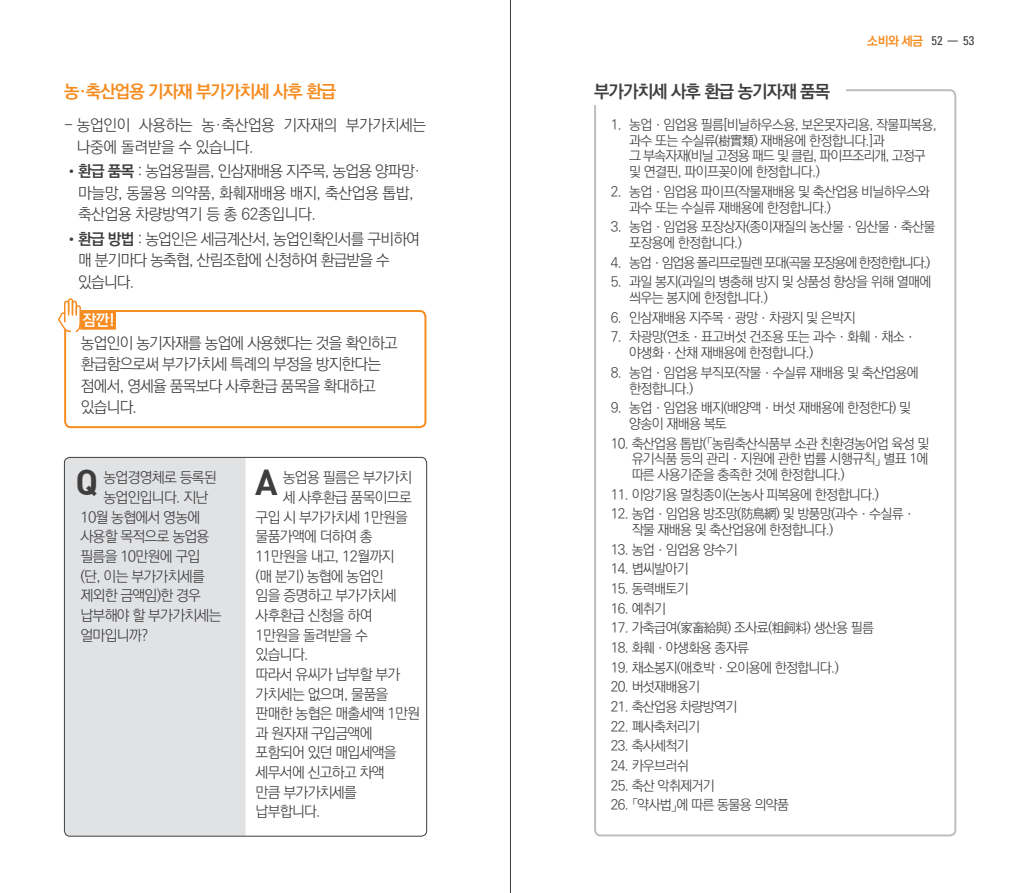
<style>
.page{position:relative;width:1021px;height:893px;background:#fff}
.page>*{position:absolute;margin:0;border:0;box-sizing:border-box;transform-origin:0 0}
.t1{font:35.4px "DIN Bold Alternate";color:#3e3e3f}
.t2{font:700 17.7px "Ko Pub Dotum";letter-spacing:-.05em;color:#f68b1f}
.t3{font:700 17.7px "Ko Pub Dotum";letter-spacing:-.05em;color:#3e3e3f}
.t4{font:300 15.75px/21.6px "Ko Pub Dotum";letter-spacing:-.05em;color:#3e3e3f}
.t5{font:300 15.75px/21.6px "Ko Pub Dotum";letter-spacing:-.025em;color:#3e3e3f}
.t6{font:700 15.75px "Ko Pub Dotum";color:#fff}
.t7{font:300 14.7px "Ko Pub Dotum";letter-spacing:-.05em;color:#3e3e3f}
.t8{font:300 13.8px/15.8px "Ko Pub Dotum";letter-spacing:-.05em;color:#3e3e3f}
.t9{font:300 13.8px "Ko Pub Dotum";letter-spacing:-.09em;color:#3e3e3f}
.t10{font:700 12.6px "Ko Pub Dotum";color:#f68b1f}
.t11{font:condensed 12.6px "Univers";color:#3e3e3f}
.s1{font-family:"Nanum Gothic";font-weight:700}
.s2{font-weight:700}
.s3{font-family:"Univers";font-weight:400;font-stretch:condensed;color:#3e3e3f}
</style>
<div class="page">
<svg style="left:594px;top:89px;width:363px;height:748px"></svg>
<svg style="left:58px;top:298px;width:23px;height:30px"></svg>
<svg style="left:63px;top:309px;width:364px;height:120px"></svg>
<div style="left:64px;top:457px;width:362px;height:379px;background:#e1e2e4;border-radius:6px"></div>
<div style="left:245px;top:457px;width:181px;height:379px;background:#fff"></div>
<div style="left:64px;top:457px;width:363px;height:379px;border:1px solid #3e3e3f;border-radius:6px"></div>
<hr style="left:510px;top:0;width:1px;height:893px;background:#3e3e3f">
<p class="t2" style="left:64px;top:83px;width:274px">농·축산업용 기자재 부가가치세 사후 환급</p>
<p class="t5" style="left:77px;top:115px;width:351px;text-indent:-13px">- 농업인이 사용하는 농·축산업용 기자재의 부가가치세는 나중에 돌려받을 수 있습니다.</p>
<p class="t5" style="left:78px;top:161px;width:344px;text-indent:-14px"><span class="s1">•</span><span class="s2">환급 품목</span> : 농업용필름, 인삼재배용 지주목, 농업용 양파망· 마늘망, 동물용 의약품, 화훼재배용 배지, 축산업용 톱밥, 축산업용 차량방역기 등 총 62종입니다.</p>
<p class="t4" style="left:78px;top:229px;width:343px;text-indent:-14px"><span class="s1">•</span><span class="s2">환급 방법</span> : 농업인은 세금계산서, 농업인확인서를 구비하여 매 분기마다 농축협, 산림조합에 신청하여 환급받을 수 있습니다.</p>
<p class="t6" style="left:82px;top:312px;width:34px">잠깐!</p>
<p class="t4" style="left:81px;top:333px;width:318px">농업인이 농기자재를 농업에 사용했다는 것을 확인하고 환급함으로써 부가가치세 특례의 부정을 방지한다는 점에서, 영세율 품목보다 사후환급 품목을 확대하고 있습니다.</p>
<p class="t1" style="left:76px;top:459px;width:24px">Q</p>
<p class="t7" style="left:103px;top:471px;width:115px">농업경영체로 등록된</p>
<p class="t7" style="left:103px;top:490px;width:106px">농업인입니다. 지난</p>
<p class="t7" style="left:80px;top:510px;width:121px">10월 농협에서 영농에</p>
<p class="t7" style="left:80px;top:529px;width:130px">사용할 목적으로 농업용</p>
<p class="t7" style="left:80px;top:549px;width:121px">필름을 10만원에 구입</p>
<p class="t7" style="left:80px;top:569px;width:126px">(단, 이는 부가가치세를</p>
<p class="t7" style="left:80px;top:588px;width:122px">제외한 금액임)한 경우</p>
<p class="t7" style="left:80px;top:608px;width:143px">납부해야 할 부가가치세는</p>
<p class="t7" style="left:80px;top:628px;width:69px">얼마입니까?</p>
<p class="t1" style="left:255px;top:459px;width:24px">A</p>
<p class="t7" style="left:283px;top:471px;width:130px">농업용 필름은 부가가치</p>
<p class="t7" style="left:283px;top:490px;width:130px">세 사후환급 품목이므로</p>
<p class="t7" style="left:256px;top:510px;width:154px">구입 시 부가가치세 1만원을</p>
<p class="t7" style="left:256px;top:529px;width:118px">물품가액에 더하여 총</p>
<p class="t7" style="left:256px;top:549px;width:140px">11만원을 내고, 12월까지</p>
<p class="t7" style="left:256px;top:569px;width:130px">(매 분기) 농협에 농업인</p>
<p class="t7" style="left:256px;top:588px;width:143px">임을 증명하고 부가가치세</p>
<p class="t7" style="left:256px;top:608px;width:118px">사후환급 신청을 하여</p>
<p class="t7" style="left:256px;top:628px;width:114px">1만원을 돌려받을 수</p>
<p class="t7" style="left:256px;top:647px;width:54px">있습니다.</p>
<p class="t7" style="left:256px;top:667px;width:146px">따라서 유씨가 납부할 부가</p>
<p class="t7" style="left:256px;top:687px;width:134px">가치세는 없으며, 물품을</p>
<p class="t7" style="left:256px;top:706px;width:166px">판매한 농협은 매출세액 1만원</p>
<p class="t7" style="left:256px;top:726px;width:118px">과 원자재 구입금액에</p>
<p class="t7" style="left:256px;top:746px;width:143px">포함되어 있던 매입세액을</p>
<p class="t7" style="left:256px;top:765px;width:130px">세무서에 신고하고 차액</p>
<p class="t7" style="left:256px;top:785px;width:103px">만큼 부가가치세를</p>
<p class="t7" style="left:256px;top:805px;width:66px">납부합니다.</p>
<p class="t10" style="left:867px;top:34px;width:77px">소비와 세금 <span class="s3">52</span></p>
<p class="t11" style="left:963px;top:33px;width:13px">53</p>
<p class="t3" style="left:594px;top:83px;width:237px">부가가치세 사후 환급 농기자재 품목</p>
<p class="t8" style="left:629px;top:117px;width:309px;text-indent:-18px">1. 농업ㆍ임업용 필름[비닐하우스용, 보온못자리용, 작물피복용, 과수 또는 수실류(樹實類) 재배용에 한정합니다.]과<br>그 부속자재(비닐 고정용 패드 및 클립, 파이프조리개, 고정구 및 연결핀, 파이프꽂이에 한정합니다.)</p>
<p class="t8" style="left:629px;top:184px;width:302px;text-indent:-18px">2. 농업ㆍ임업용 파이프(작물재배용 및 축산업용 비닐하우스와 과수 또는 수실류 재배용에 한정합니다.)</p>
<p class="t8" style="left:629px;top:220px;width:307px;text-indent:-18px">3. 농업ㆍ임업용 포장상자(종이재질의 농산물ㆍ임산물ㆍ축산물 포장용에 한정합니다.)</p>
<p class="t9" style="left:610px;top:256px;width:321px">4. 농업ㆍ임업용 폴리프로필렌 포대(곡물 포장용에 한정한합니다.)</p>
<p class="t8" style="left:629px;top:275px;width:304px;text-indent:-18px">5. 과일 봉지(과일의 병충해 방지 및 상품성 향상을 위해 열매에 씌우는 봉지에 한정합니다.)</p>
<p class="t8" style="left:610px;top:310px;width:246px">6. 인삼재배용 지주목ㆍ광망ㆍ차광지 및 은박지</p>
<p class="t8" style="left:629px;top:330px;width:289px;text-indent:-18px">7. 차광망(연초ㆍ표고버섯 건조용 또는 과수ㆍ화훼ㆍ채소ㆍ야생화ㆍ산채 재배용에 한정합니다.)</p>
<p class="t8" style="left:629px;top:365px;width:291px;text-indent:-18px">8. 농업ㆍ임업용 부직포(작물ㆍ수실류 재배용 및 축산업용에 한정합니다.)</p>
<p class="t8" style="left:629px;top:401px;width:283px;text-indent:-18px">9. 농업ㆍ임업용 배지(배양액ㆍ버섯 재배용에 한정한다) 및 양송이 재배용 복토</p>
<p class="t8" style="left:631px;top:436px;width:299px;text-align:justify;text-indent:-21px">10. 축산업용 톱밥(「농림축산식품부 소관 친환경농어업 육성 및 유기식품 등의 관리ㆍ지원에 관한 법률 시행규칙」 별표 1에 따른 사용기준을 충족한 것에 한정합니다.)</p>
<p class="t8" style="left:610px;top:487px;width:270px">11. 이앙기용 멀칭종이(논농사 피복용에 한정합니다.)</p>
<p class="t8" style="left:631px;top:507px;width:285px;text-indent:-21px">12. 농업ㆍ임업용 방조망(防鳥網) 및 방풍망(과수ㆍ수실류ㆍ작물 재배용 및 축산업용에 한정합니다.)</p>
<p class="t8" style="left:610px;top:542px;width:128px">13. 농업ㆍ임업용 양수기</p>
<p class="t8" style="left:610px;top:562px;width:80px">14. 볍씨발아기</p>
<p class="t8" style="left:610px;top:582px;width:80px">15. 동력배토기</p>
<p class="t8" style="left:610px;top:601px;width:57px">16. 예취기</p>
<p class="t8" style="left:610px;top:621px;width:265px">17. 가축급여(家畜給與) 조사료(粗飼料) 생산용 필름</p>
<p class="t8" style="left:610px;top:640px;width:140px">18. 화훼ㆍ야생화용 종자류</p>
<p class="t8" style="left:610px;top:660px;width:230px">19. 채소봉지(애호박ㆍ오이용에 한정합니다.)</p>
<p class="t8" style="left:610px;top:680px;width:91px">20. 버섯재배용기</p>
<p class="t8" style="left:610px;top:699px;width:128px">21. 축산업용 차량방역기</p>
<p class="t8" style="left:610px;top:719px;width:91px">22. 폐사축처리기</p>
<p class="t8" style="left:610px;top:739px;width:80px">23. 축사세척기</p>
<p class="t8" style="left:610px;top:758px;width:80px">24. 카우브러쉬</p>
<p class="t8" style="left:610px;top:778px;width:105px">25. 축산 악취제거기</p>
<p class="t8" style="left:610px;top:798px;width:180px">26. 「약사법」에 따른 동물용 의약품</p>
</div>
